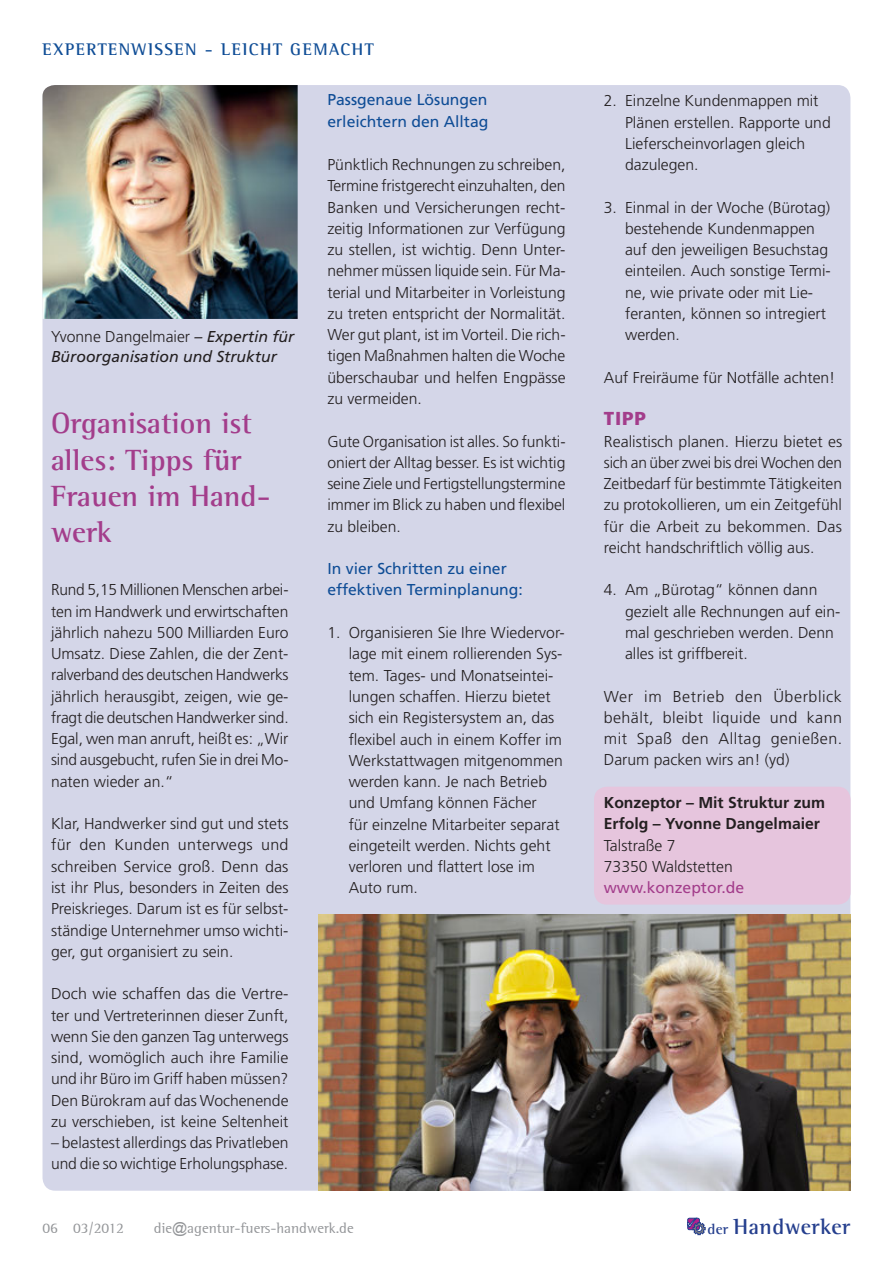
<style>
.page{position:relative;width:893px;height:1263px;background:#fff}
.page>*{position:absolute;margin:0;border:0;box-sizing:border-box;transform-origin:0 0}
.t1{font:700 30px/36px "Rotis Semi Serif";color:#a33d8b}
.t2{font:700 22.2px "Rotis Semi Serif";letter-spacing:.02em;color:#253f8e}
.t3{font:900 18.75px "Frutiger";color:#a33d8b}
.t4{font:700 17.25px "Rotis Semi Serif";letter-spacing:.08em;color:#0f4d96}
.t5{font:300 15.75px/21.3px "Frutiger";color:#231f20;text-align:justify}
.t6{font:15.75px/21.3px "Frutiger";color:#0f4d96}
.t7{font:italic 15.75px/19.5px "Frutiger";color:#231f20}
.t8{font:700 15.75px/21.3px "Frutiger";color:#231f20}
.t9{font:15.75px "Frutiger";color:#a33d8b}
.t10{font:15px "Rotis Semi Serif";color:#939598}
.s1{font-weight:300;font-style:normal}
.s2{font-family:"Arial"}
.s3{font-size:14.85px}
</style>
<div class="page">
<svg style="left:687px;top:1218px;width:18px;height:17px"></svg>
<div style="left:43px;top:85px;width:807px;height:1106px;background:#d4d6e8;border-radius:13px"></div>
<img style="left:43px;top:85px;width:255px;height:234px">
<div style="left:594px;top:787px;width:256px;height:118px;background:#e6c5dd;border-radius:13px"></div>
<img style="left:319px;top:914px;width:532px;height:276px">
<p class="t4" style="left:43px;top:38px;width:254px">EXPERTENWISSEN - lei cht gema</p>
<p class="t4" style="left:341px;top:38px;width:24px">cht</p>
<p class="t7" style="left:51px;top:327px;width:245px"><span class="s1">Yvonne Dangelmaier</span> – Expertin für<br>Büroorganisation und Struktur</p>
<h1 class="t1" style="left:51px;top:405px;width:221px">Organisation ist alles: Tipps für<br>Frauen im Hand&shy;werk</h1>
<p class="t5" style="left:51px;top:579px;width:239px">Rund 5,15 Millionen Menschen arbei&shy;ten im Handwerk und erwirtschaften jährlich nahezu 500 Milliarden Euro Umsatz. Diese Zahlen, die der Zent&shy;ralverband des deutschen Handwerks jährlich herausgibt, zeigen, wie ge&shy;fragt die deutschen Handwerker sind.<br>Egal, wen man anruft, heißt es: „Wir sind ausgebucht, rufen Sie in drei Mo&shy;naten wieder an.“</p>
<p class="t5" style="left:51px;top:813px;width:239px">Klar, Handwerker sind gut und stets für den Kunden unterwegs und schreiben Service groß. Denn das ist ihr Plus, besonders in Zeiten des Preiskrieges. Darum ist es für selbst&shy;ständige Unternehmer umso wichti&shy;ger, gut organisiert zu sein.</p>
<p class="t5" style="left:51px;top:983px;width:239px">Doch wie schaffen das die Vertre&shy;ter und Vertreterinnen dieser Zunft, wenn Sie den ganzen Tag unterwegs sind, womöglich auch ihre Familie und ihr Büro im Griff haben müssen?<br>Den Bürokram auf das Wochenende zu verschieben, ist keine Seltenheit</p>
<p class="t5" style="left:51px;top:1132px;width:239px">– belastest allerdings das Privatleben und die so wichtige Erholungsphase.</p>
<p class="t6" style="left:327px;top:89px;width:163px">Passgenaue Lösungen erleichtern den Alltag</p>
<p class="t5" style="left:327px;top:154px;width:240px">Pünktlich Rechnungen zu schreiben, Termine fristgerecht einzuhalten, den Banken und Versicherungen recht&shy;zeitig Informationen zur Verfügung zu stellen, ist wichtig. Denn Unter&shy;nehmer müssen liquide sein. Für Ma&shy;terial und Mitarbeiter in Vorleistung zu treten entspricht der Normalität.<br>Wer gut plant, ist im Vorteil. Die rich&shy;tigen Maßnahmen halten die Woche überschaubar und helfen Engpässe zu vermeiden.</p>
<p class="t5" style="left:327px;top:431px;width:240px">Gute Organisation ist alles. So funkti&shy;oniert der Alltag besser. Es ist wichtig seine Ziele und Fertigstellungstermine immer im Blick zu haben und flexibel zu bleiben.</p>
<p class="t6" style="left:327px;top:558px;width:197px">In vier Schritten zu einer effektiven Terminplanung:</p>
<p class="t5" style="left:349px;top:622px;width:217px;text-align:left;text-indent:-21px">1. Organisieren Sie Ihre Wiedervor&shy;lage mit einem rollierenden Sys&shy;tem. Tages- und Monatseintei&shy;lungen schaffen. Hierzu bietet sich ein Registersystem an, das flexibel auch in einem Koffer im<br>Werkstattwagen mitgenommen werden kann. Je nach Betrieb und Umfang können Fächer<br>für einzelne Mitarbeiter separat eingeteilt werden. Nichts geht verloren und flattert lose im<br>Auto rum.</p>
<p class="t5" style="left:625px;top:90px;width:207px;text-align:left;text-indent:-21px">2. Einzelne Kundenmappen mit<br>Plänen erstellen. Rapporte und<br>Lieferscheinvorlagen gleich dazulegen.</p>
<p class="t5" style="left:625px;top:197px;width:207px;text-align:left;text-indent:-21px">3. Einmal in der Woche (Bürotag) bestehende Kundenmappen auf den jeweiligen Besuchstag einteilen. Auch sonstige Termi&shy;ne, wie private oder mit Lie&shy;feranten, können so intregiert werden.</p>
<p class="t5" style="left:604px;top:367px;width:233px">Auf Freiräume für Notfälle achten!</p>
<p class="t3" style="left:604px;top:407px;width:44px">TIPP</p>
<p class="t5" style="left:604px;top:431px;width:240px">Realistisch planen. Hierzu bietet es sich an über zwei bis drei Wochen den Zeitbedarf für bestimmte Tätigkeiten zu protokollieren, um ein Zeitgefühl für die Arbeit zu bekommen. Das reicht handschriftlich völlig aus.</p>
<p class="t5" style="left:625px;top:579px;width:217px;text-align:left;text-indent:-21px">4. Am „Bürotag“ können dann gezielt alle Rechnungen auf ein&shy;mal geschrieben werden. Denn alles ist griffbereit.</p>
<p class="t5" style="left:604px;top:686px;width:240px">Wer im Betrieb den Überblick behält, bleibt liquide und kann mit Spaß den Alltag genießen.<br>Darum packen wirs an! (yd)</p>
<p class="t8" style="left:604px;top:792px;width:223px">Konzeptor – Mit Struktur zum<br>Erfolg – Yvonne Dangelmaier</p>
<p class="t5" style="left:604px;top:835px;width:130px">Talstraße 7<br>73350 Waldstetten</p>
<p class="t9" style="left:604px;top:878px;width:142px">www.konzeptor.de</p>
<p class="t10" style="left:43px;top:1219px;width:83px">06 03/2012</p>
<p class="t10" style="left:154px;top:1219px;width:201px">die<span class="s2">@</span>agentur-fuers-handwerk.de</p>
<h2 class="t2" style="left:707px;top:1213px;width:144px"><span class="s3">der</span> Handwerker</h2>
</div>
